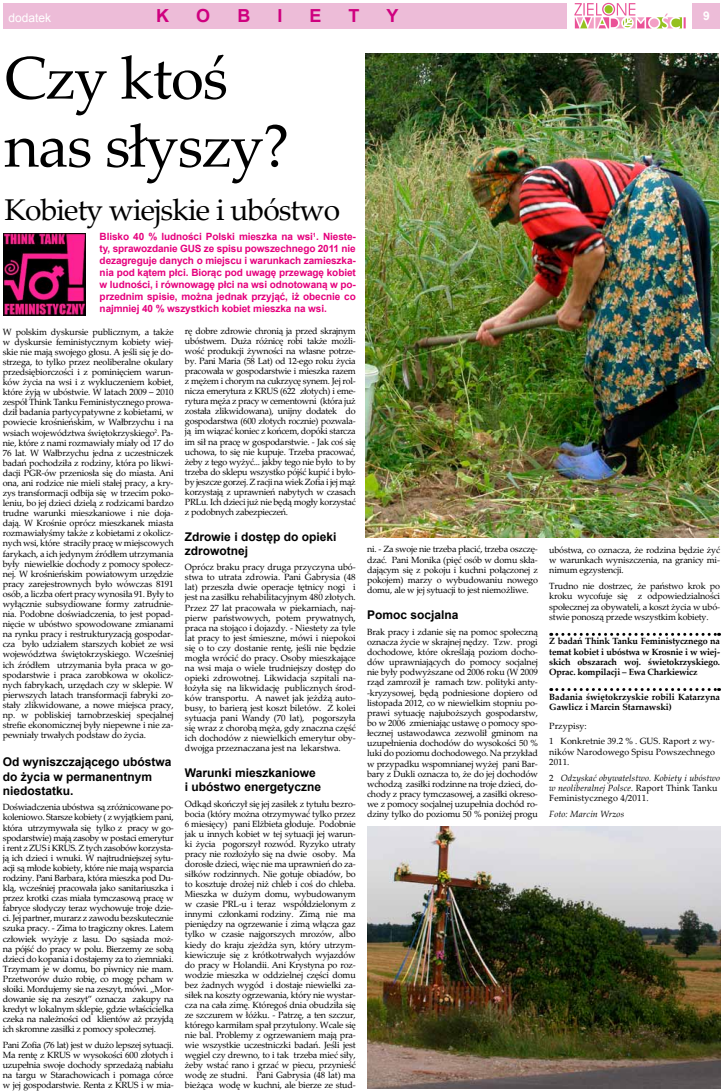
<style>
.page{position:relative;width:723px;height:1092px;background:#fff}
.page>*{position:absolute;margin:0;border:0;box-sizing:border-box;transform-origin:0 0}
.t1{font:60px/68px "Palatino Linotype";letter-spacing:-.02em;color:#000}
.t2{font:30px "Palatino Linotype";letter-spacing:-.03em;color:#000}
.t3{font:700 18px "Arial";color:#cf007f}
.t4{font:700 12px/14.1px "Arial";color:#000}
.t5{font:12px "Arial";color:#fff}
.t6{font:700 12px "Arial";color:#fff}
.t7{font:700 10px/12px "Arial";letter-spacing:-.01em;color:#e6007d;text-align:justify}
.t8{font:9px/10.1px "Palatino Linotype";letter-spacing:-.02em;color:#000;text-align:justify}
.t9{font:700 9px/10.2px "Palatino Linotype";color:#000;text-align:justify}
.t10{font:italic 9px/10.2px "Palatino Linotype";letter-spacing:.01em;color:#000}
.t11{font:9px/15.9px "Palatino Linotype";color:#000}
.s1{font-style:normal}
</style>
<div class="page">
<svg style="left:574px;top:3px;width:112px;height:25px"></svg>
<div style="left:693px;top:3px;width:27px;height:26px;background:#edbcd8"></div>
<div style="left:3px;top:3px;width:563px;height:26px;background:#edbcd8"></div>
<svg style="left:551px;top:632px;width:168px;height:3px"></svg>
<svg style="left:551px;top:688px;width:168px;height:3px"></svg>
<img style="left:3px;top:233px;width:82px;height:82px">
<img style="left:367px;top:826px;width:353px;height:262px">
<img style="left:366px;top:54px;width:352px;height:483px">
<h3 class="t5" style="left:9px;top:10px;width:44px">dodatek</h3>
<h3 class="t3" style="left:156px;top:4px;width:14px">K</h3>
<h3 class="t3" style="left:196px;top:4px;width:16px">O</h3>
<h3 class="t3" style="left:237px;top:4px;width:14px">B</h3>
<h3 class="t3" style="left:277px;top:4px;width:7px">I</h3>
<h3 class="t3" style="left:309px;top:4px;width:14px">E</h3>
<h3 class="t3" style="left:348px;top:4px;width:12px">T</h3>
<h3 class="t3" style="left:386px;top:4px;width:14px">Y</h3>
<h3 class="t6" style="left:703px;top:8px;width:8px">9</h3>
<h1 class="t1" style="left:4px;top:42px;width:287px">Czy ktoś nas słyszy?</h1>
<h2 class="t2" style="left:4px;top:189px;width:337px">Kobiety wiejskie i ubóstwo</h2>
<p class="t7" style="left:100px;top:231px;width:258px">Blisko 40 % ludności Polski mieszka na wsi<sup>1</sup>. Nieste&shy;ty, sprawozdanie GUS ze spisu powszechnego 2011 nie dezagreguje danych o miejscu i warunkach zamieszka&shy;nia pod kątem płci. Biorąc pod uwagę przewagę kobiet w ludności, i równowagę płci na wsi odnotowaną w po&shy;przednim spisie, można jednak przyjąć, iż obecnie co najmniej 40 % wszystkich kobiet mieszka na wsi.</p>
<p class="t8" style="left:3px;top:326px;width:172px">W polskim dyskursie publicznym, a także w dyskursie feministycznym kobiety wiej&shy;skie nie mają swojego głosu. A jeśli się je do&shy;strzega, to tylko przez neoliberalne okulary przedsiębiorczości i z pominięciem warun&shy;ków życia na wsi i z wykluczeniem kobiet, które żyją w ubóstwie. W latach 2009 – 2010 zespół Think Tanku Feministycznego prowa&shy;dził badania partycypatywne z kobietami, w powiecie krośnieńskim, w Wałbrzychu i na wsiach województwa świętokrzyskiego<sup>2</sup>. Pa&shy;nie, które z nami rozmawiały miały od 17 do 76 lat. W Wałbrzychu jedna z uczestniczek badań pochodziła z rodziny, która po likwi&shy;dacji PGR-ów przeniosła się do miasta. Ani ona, ani rodzice nie mieli stałej pracy, a kry&shy;zys transformacji odbija się w trzecim poko&shy;leniu, bo jej dzieci dzielą z rodzicami bardzo trudne warunki mieszkaniowe i nie doja&shy;dają. W Krośnie oprócz mieszkanek miasta rozmawiałyśmy także z kobietami z okolicz&shy;nych wsi, które straciły pracę w miejscowych farykach, a ich jedynym źródłem utrzymania były niewielkie dochody z pomocy społecz&shy;nej. W krośnieńskim powiatowym urzędzie pracy zarejestrownych było wówczas 8191 osób, a liczba ofert pracy wynosiła 91. Były to wyłącznie subsydiowane formy zatrudnie&shy;nia. Podobne doświadczenia, to jest popad&shy;nięcie w ubóstwo spowodowane zmianami na rynku pracy i restrukturyzacją gospodar&shy;cza było udziałem starszych kobiet ze wsi województwa świętokrzyskiego. Wcześniej ich źródłem utrzymania była praca w go&shy;spodarstwie i praca zarobkowa w okolicz&shy;nych fabrykach, urzędach czy w sklepie. W pierwszych latach transformacji fabryki zo&shy;stały zlikwidowane, a nowe miejsca pracy, np. w pobliskiej tarnobrzeskiej specjalnej strefie ekonomicznej były niepewne i nie za&shy;pewniały trwałych podstaw do życia.</p>
<h3 class="t4" style="left:3px;top:755px;width:170px">Od wyniszczającego ubóstwa do życia w permanentnym niedostatku.</h3>
<p class="t8" style="left:3px;top:801px;width:172px">Doświadczenia ubóstwa są zróżnicowane po&shy;koleniowo. Starsze kobiety ( z wyjątkiem pani, która utrzymywała się tylko z pracy w go&shy;spodarstwie) mają zasoby w postaci emerytur i rent z ZUS i KRUS. Z tych zasobów korzysta&shy;ją ich dzieci i wnuki. W najtrudniejszej sytu&shy;acji są młode kobiety, które nie mają wsparcia rodziny. Pani Barbara, która mieszka pod Du&shy;klą, wcześniej pracowała jako sanitariuszka i przez krotki czas miała tymczasową pracę w fabryce słodyczy teraz wychowuje troje dzie&shy;ci. Jej partner, murarz z zawodu bezskutecznie szuka pracy. - Zima to tragiczny okres. Latem człowiek wyżyje z lasu. Do sąsiada moż&shy;na pójść do pracy w polu. Bierzemy ze sobą dzieci do kopania i dostajemy za to ziemniaki.<br>Trzymam je w domu, bo piwnicy nie mam.<br>Przetworów dużo robię, co mogę pcham w słoiki. Mordujemy sie na zeszyt, mówi. „Mor&shy;dowanie się na zeszyt” oznacza zakupy na kredyt w lokalnym sklepie, gdzie właścicielka czeka na należności od klientów aż przyjdą ich skromne zasiłki z pomocy społecznej.</p>
<p class="t8" style="left:3px;top:1039px;width:172px">Pani Zofia (76 lat) jest w dużo lepszej sytuacji.<br>Ma rentę z KRUS w wysokości 600 złotych i uzupełnia swoje dochody sprzedażą nabiału na targu w Starachowicach i pomaga córce w jej gospodarstwie. Renta z KRUS i w mia-</p>
<p class="t8" style="left:185px;top:325px;width:172px">rę dobre zdrowie chronią ja przed skrajnym ubóstwem. Duża różnicę robi także możli&shy;wość produkcji żywności na własne potrze&shy;by. Pani Maria (58 Lat) od 12-ego roku życia pracowała w gospodarstwie i mieszka razem z mężem i chorym na cukrzycę synem. Jej rol&shy;nicza emerytura z KRUS (622 złotych) i eme&shy;rytura męża z pracy w cementowni (która już została zlikwidowana), unijny dodatek do gospodarstwa (600 złotych rocznie) pozwala&shy;ją im wiązać koniec z końcem, dopóki starcza im sił na pracę w gospodarstwie. - Jak coś się uchowa, to się nie kupuje. Trzeba pracować, żeby z tego wyżyć... jakby tego nie było to by trzeba do sklepu wszystko pójść kupić i było&shy;by jeszcze gorzej. Z racji na wiek Zofia i jej mąż korzystają z uprawnień nabytych w czasach PRLu. Ich dzieci już nie będą mogły korzystać z podobnych zabezpieczeń.</p>
<h3 class="t4" style="left:185px;top:529px;width:153px">Zdrowie i dostęp do opieki zdrowotnej</h3>
<p class="t8" style="left:185px;top:562px;width:172px">Oprócz braku pracy druga przyczyna ubó&shy;stwa to utrata zdrowia. Pani Gabrysia (48 lat) przeszła dwie operacje tętnicy nogi i jest na zasiłku rehabilitacyjnym 480 złotych.<br>Przez 27 lat pracowała w piekarniach, naj&shy;pierw państwowych, potem prywatnych, praca na stojąco i dojazdy. - Niestety za tyle lat pracy to jest śmieszne, mówi i niepokoi się o to czy dostanie rentę, jeśli nie będzie mogła wrócić do pracy. Osoby mieszkające na wsi maja o wiele trudniejszy dostęp do opieki zdrowotnej. Likwidacja szpitali na&shy;łożyła się na likwidację publicznych środ&shy;ków transportu. A nawet jak jeżdżą auto&shy;busy, to barierą jest koszt biletów. Z kolei sytuacja pani Wandy (70 lat), pogorszyła się wraz z chorobą męża, gdy znaczna część ich dochodów z niewielkich emerytur oby&shy;dwojga przeznaczana jest na lekarstwa.</p>
<h3 class="t4" style="left:185px;top:766px;width:138px">Warunki mieszkaniowe i ubóstwo energetyczne</h3>
<p class="t8" style="left:185px;top:798px;width:172px">Odkąd skończył się jej zasiłek z tytułu bezro&shy;bocia (który można otrzymywać tylko przez 6 miesięcy) pani Elżbieta głoduje. Podobnie jak u innych kobiet w tej sytuacji jej warun&shy;ki życia pogorszył rozwód. Ryzyko utraty pracy nie rozłożyło się na dwie osoby. Ma dorosłe dzieci, więc nie ma uprawnień do za&shy;siłków rodzinnych. Nie gotuje obiadów, bo to kosztuje drożej niż chleb i coś do chleba.<br>Mieszka w dużym domu, wybudowanym w czasie PRL-u i teraz współdzielonym z innymi członkami rodziny. Zimą nie ma pieniędzy na ogrzewanie i zimą włącza gaz tylko w czasie najgorszych mrozów, albo kiedy do kraju zjeżdża syn, który utrzym&shy;kiewiczuje się z krótkotrwałych wyjazdów do pracy w Holandii. Ani Krystyna po roz&shy;wodzie mieszka w oddzielnej części domu bez żadnych wygód i dostaje niewielki za&shy;siłek na koszty ogrzewania, który nie wystar&shy;cza na cała zimę. Któregoś dnia obudziła się ze szczurem w łóżku. - Patrzę, a ten szczur, którego karmiłam spał przytulony. Wcale się nie bal. Problemy z ogrzewaniem mają pra&shy;wie wszystkie uczestniczki badań. Jeśli jest węgiel czy drewno, to i tak trzeba mieć siły, żeby wstać rano i grzać w piecu, przynieść wodę ze studni. Pani Gabrysia (48 lat) ma bieżąca wodę w kuchni, ale bierze ze stud-</p>
<p class="t8" style="left:367px;top:544px;width:172px">ni. - Za swoje nie trzeba płacić, trzeba oszczę&shy;dzać. Pani Monika (pięć osób w domu skła&shy;dającym się z pokoju i kuchni połączonej z pokojem) marzy o wybudowaniu nowego domu, ale w jej sytuacji to jest niemożliwe.</p>
<h3 class="t4" style="left:367px;top:607px;width:93px">Pomoc socjalna</h3>
<p class="t8" style="left:367px;top:626px;width:172px">Brak pracy i zdanie się na pomoc społeczną oznacza życie w skrajnej nędzy. Tzw. progi dochodowe, które określają poziom docho&shy;dów uprawniających do pomocy socjalnej nie były podwyższane od 2006 roku (W 2009 rząd zamroził je ramach tzw. polityki anty--kryzysowej, będą podniesione dopiero od listopada 2012, co w niewielkim stopniu po&shy;prawi sytuację najuboższych gospodarstw, bo w 2006 zmieniając ustawę o pomocy spo&shy;łecznej ustawodawca zezwolił gminom na uzupełnienia dochodów do wysokości 50 % luki do poziomu dochodowego. Na przykład w przypadku wspomnianej wyżej pani Bar&shy;bary z Dukli oznacza to, że do jej dochodów wchodzą zasiłki rodzinne na troje dzieci, do&shy;chody z pracy tymczasowej, a zasiłki okreso&shy;we z pomocy socjalnej uzupełnia dochód ro&shy;dziny tylko do poziomu 50 % poniżej progu</p>
<p class="t8" style="left:549px;top:544px;width:172px">ubóstwa, co oznacza, że rodzina będzie żyć w warunkach wyniszczenia, na granicy mi&shy;nimum egzystencji.</p>
<p class="t8" style="left:549px;top:580px;width:172px">Trudno nie dostrzec, że państwo krok po kroku wycofuje się z odpowiedzialności społecznej za obywateli, a koszt życia w ubó&shy;stwie ponoszą przede wszystkim kobiety.</p>
<p class="t9" style="left:549px;top:636px;width:172px">Z badań Think Tanku Feministycznego na temat kobiet i ubóstwa w Krosnie i w wiej&shy;skich obszarach woj. świetokrzyskiego.<br>Oprac. kompilacji – Ewa Charkiewicz</p>
<p class="t9" style="left:549px;top:691px;width:172px">Badania świętokrzyskie robili Katarzyna<br>Gawlicz i Marcin Starnawski)</p>
<p class="t11" style="left:549px;top:717px;width:167px">Przypisy:<br>1 Konkretnie 39.2 % . GUS. Raport z wy-</p>
<p class="t11" style="left:549px;top:746px;width:167px;line-height:10.2px">ników Narodowego Spisu Powszechnego<br>2011.</p>
<p class="t10" style="left:549px;top:772px;width:172px"><span class="s1">2</span> Odzyskać obywatelstwo. Kobiety i ubóstwo w neoliberalnej Polsce. <span class="s1">Raport Think Tanku<br>Feministycznego 4/2011.</span></p>
<p class="t10" style="left:549px;top:808px;width:76px">Foto: Marcin Wrzos</p>
</div>
